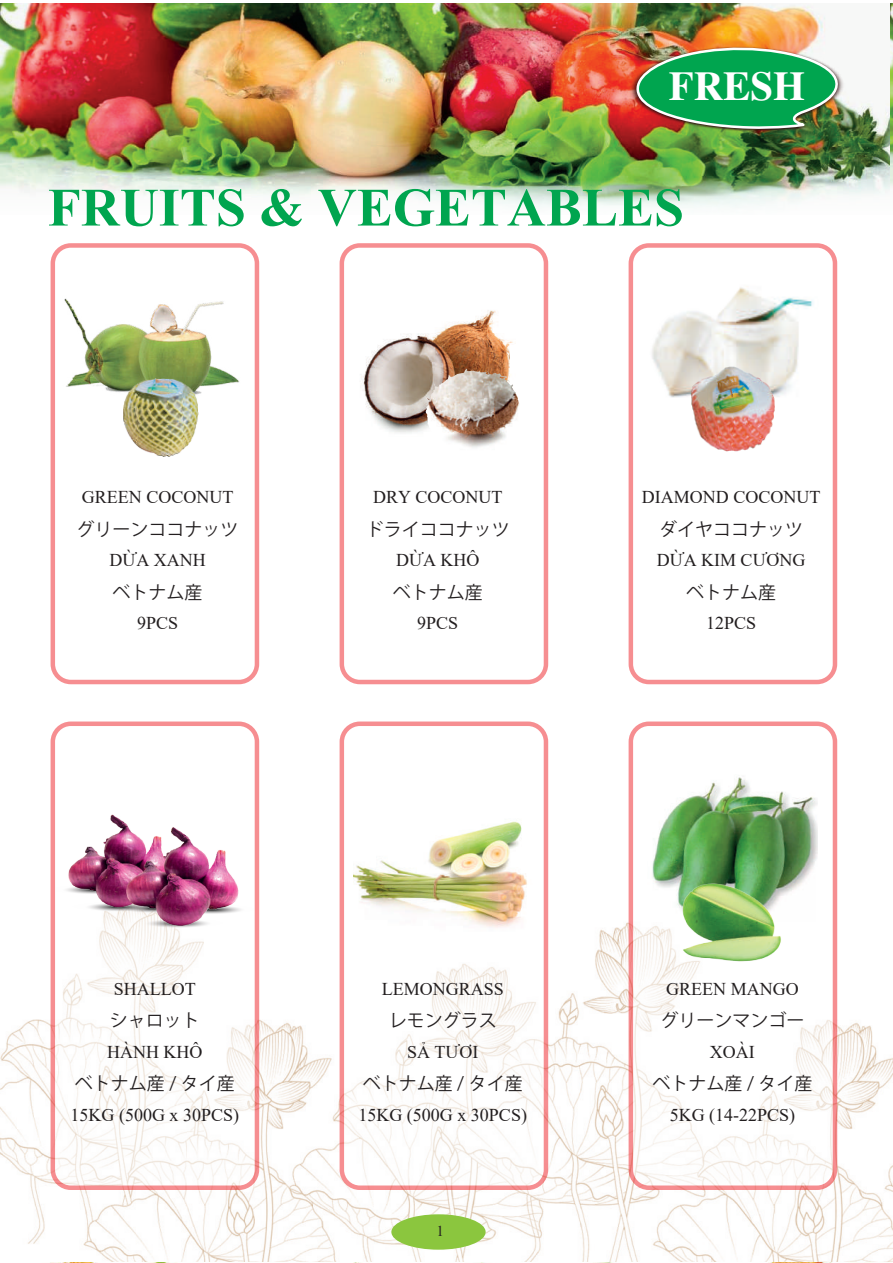
<style>
.page{position:relative;width:893px;height:1263px;background:#fff}
.page>*{position:absolute;margin:0;border:0;box-sizing:border-box;transform-origin:0 0}
.t1{font:700 54px "Times New Roman";color:#00a54f}
.t2{font:700 40.95px "UTM Times";color:#fff}
.t3{font:18px "Times New Roman";color:#231f20}
.t4{font:18px "Koz Go Pr 6 N";color:#231f20}
.t5{font:15px "Times New Roman";color:#231f20}
</style>
<div class="page">
<img style="left:0;top:3px;width:893px;height:1260px">
<div style="left:342px;top:245px;width:204px;height:437px;background:#fff;border-radius:18px"></div>
<div style="left:340px;top:243px;width:208px;height:441px;border:4px solid #ee1d23;border-radius:18px"></div>
<div style="left:53px;top:245px;width:204px;height:437px;background:#fff;border-radius:18px"></div>
<div style="left:51px;top:243px;width:208px;height:441px;border:4px solid #ee1d23;border-radius:18px"></div>
<div style="left:631px;top:245px;width:204px;height:437px;background:#fff;border-radius:18px"></div>
<div style="left:629px;top:243px;width:208px;height:441px;border:4px solid #ee1d23;border-radius:18px"></div>
<div style="left:53px;top:724px;width:204px;height:464px;background:#fff;border-radius:18px"></div>
<div style="left:51px;top:721px;width:208px;height:469px;border:4px solid #ee1d23;border-radius:18px"></div>
<div style="left:631px;top:724px;width:204px;height:464px;background:#fff;border-radius:18px"></div>
<div style="left:629px;top:721px;width:208px;height:469px;border:4px solid #ee1d23;border-radius:18px"></div>
<div style="left:342px;top:724px;width:204px;height:464px;background:#fff;border-radius:18px"></div>
<div style="left:340px;top:721px;width:208px;height:469px;border:4px solid #ee1d23;border-radius:18px"></div>
<img style="left:652px;top:777px;width:166px;height:115px">
<img style="left:676px;top:857px;width:114px;height:113px">
<img style="left:361px;top:310px;width:158px;height:123px">
<img style="left:426px;top:369px;width:89px;height:79px">
<svg style="left:104px;top:901px;width:153px;height:27px"></svg>
<svg style="left:49px;top:884px;width:7px;height:11px"></svg>
<img style="left:66px;top:814px;width:184px;height:113px">
<img style="left:44px;top:291px;width:212px;height:123px">
<img style="left:1px;top:3px;width:889px;height:176px">
<svg style="left:0;top:179px;width:890px;height:35px"></svg>
<img style="left:890px;top:3px;width:3px;height:176px">
<svg style="left:890px;top:179px;width:3px;height:35px"></svg>
<img style="left:354px;top:860px;width:171px;height:68px">
<img style="left:418px;top:821px;width:109px;height:69px">
<img style="left:627px;top:46px;width:220px;height:86px">
<img style="left:631px;top:43px;width:217px;height:87px">
<img style="left:652px;top:287px;width:161px;height:111px">
<img style="left:690px;top:366px;width:85px;height:86px">
<img style="left:123px;top:379px;width:76px;height:78px">
<div style="left:391px;top:1214px;width:95px;height:36px;background:#8bc63e;border-radius:50%"></div>
<h2 class="t2" style="left:669px;top:56px;width:138px">FRESH</h2>
<h1 class="t1" style="left:48px;top:168px;width:638px">FRUITS &amp; VEGETABLES</h1>
<p class="t3" style="left:82px;top:485px;width:153px">GREEN COCONUT</p>
<p class="t4" style="left:77px;top:519px;width:163px">グリーンココナッツ</p>
<p class="t3" style="left:109px;top:548px;width:98px">DỪA XANH</p>
<p class="t4" style="left:113px;top:582px;width:92px">ベトナム産</p>
<p class="t3" style="left:137px;top:611px;width:43px">9PCS</p>
<p class="t3" style="left:373px;top:485px;width:131px">DRY COCONUT</p>
<p class="t4" style="left:366px;top:519px;width:145px">ドライココナッツ</p>
<p class="t3" style="left:396px;top:548px;width:85px">DỪA KHÔ</p>
<p class="t4" style="left:393px;top:582px;width:91px">ベトナム産</p>
<p class="t3" style="left:417px;top:611px;width:43px">9PCS</p>
<p class="t3" style="left:642px;top:485px;width:180px">DIAMOND COCONUT</p>
<p class="t4" style="left:659px;top:519px;width:145px">ダイヤココナッツ</p>
<p class="t3" style="left:657px;top:548px;width:150px">DỪA KIM CƯƠNG</p>
<p class="t4" style="left:686px;top:582px;width:91px">ベトナム産</p>
<p class="t3" style="left:706px;top:611px;width:52px">12PCS</p>
<p class="t3" style="left:114px;top:976px;width:83px">SHALLOT</p>
<p class="t4" style="left:110px;top:1010px;width:92px">シャロット</p>
<p class="t3" style="left:107px;top:1039px;width:97px">HÀNH KHÔ</p>
<p class="t4" style="left:75px;top:1073px;width:161px">ベトナム産 / タイ産</p>
<p class="t3" style="left:71px;top:1102px;width:170px">15KG (500G x 30PCS)</p>
<p class="t3" style="left:382px;top:976px;width:124px">LEMONGRASS</p>
<p class="t4" style="left:389px;top:1010px;width:109px">レモングラス</p>
<p class="t3" style="left:407px;top:1039px;width:73px">SẢ TƯƠI</p>
<p class="t4" style="left:363px;top:1073px;width:161px">ベトナム産 / タイ産</p>
<p class="t3" style="left:358px;top:1102px;width:170px">15KG (500G x 30PCS)</p>
<p class="t5" style="left:436px;top:1220px;width:9px">1</p>
<p class="t3" style="left:666px;top:976px;width:134px">GREEN MANGO</p>
<p class="t4" style="left:660px;top:1010px;width:145px">グリーンマンゴー</p>
<p class="t3" style="left:710px;top:1039px;width:46px">XOÀI</p>
<p class="t4" style="left:652px;top:1073px;width:161px">ベトナム産 / タイ産</p>
<p class="t3" style="left:670px;top:1102px;width:127px">5KG (14-22PCS)</p>
</div>
